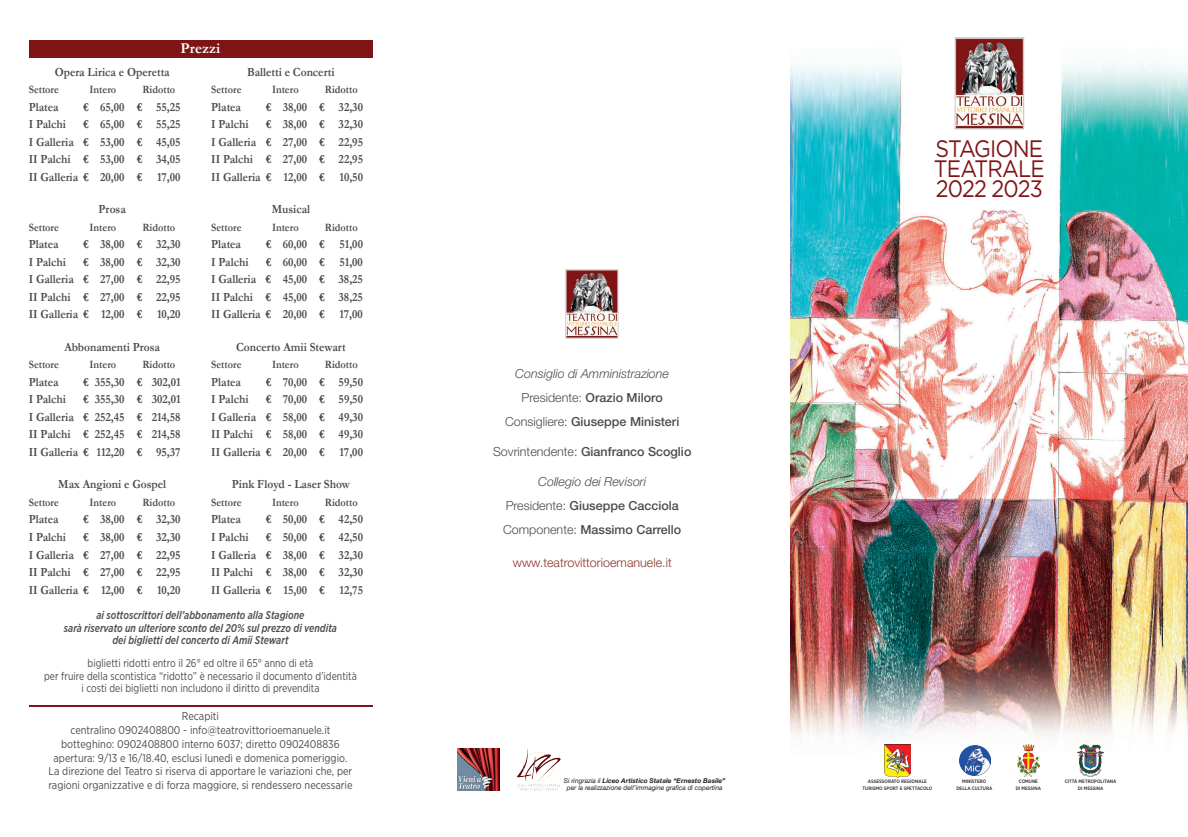
<style>
.page{position:relative;width:1188px;height:837px;background:#fff}
.page>*{position:absolute;margin:0;border:0;box-sizing:border-box;transform-origin:0 0}
.t1{font:23.75px/20px "Gotham";letter-spacing:-.04em;color:#7f1416;text-align:justify;scale:.9 1}
.t2{font:700 15px "Garamond";color:#fff}
.t3{font:700 12.5px/17.5px "Garamond";color:#4b4c4d;text-align:justify;scale:.91 1}
.t4{font:500 12.5px/24px "Helvetica Neue LT Pro";color:#4b4c4d;text-align:center}
.t5{font:12.5px "Helvetica Neue LT 46 Lt It";color:#4b4c4d}
.t6{font:300 12.5px "Helvetica Neue LT Pro";color:#8e3528}
.t7{font:11.25px/13.8px "Gotham Narrow";color:#4b4c4d;text-align:center;scale:.95 1}
.t8{font:11.25px/12.5px "Gotham Narrow";color:#4b4c4d;text-align:center;scale:.9 1}
.t9{font:700 11.25px "Garamond";color:#4b4c4d;scale:.91 1}
.t10{font:italic 500 11.25px/12.5px "Gotham Narrow";color:#4b4c4d;text-align:center;scale:.9 1}
.t11{font:italic 6.62px/7px "Helvetica Neue";color:#231f20;text-align:center}
.t12{font:500 4.88px/6.4px "Gotham Narrow";color:#231f20;text-align:center}
.s1{font-weight:300}
.s2{font-weight:700}
</style>
<div class="page">
<div style="left:29px;top:40px;width:343px;height:18px;background:#7f1416"></div>
<img style="left:565px;top:269px;width:53px;height:70px">
<img style="left:790px;top:37px;width:397px;height:741px">
<img style="left:883px;top:744px;width:27px;height:32px">
<img style="left:1017px;top:744px;width:21px;height:32px">
<img style="left:1077px;top:743px;width:26px;height:32px">
<img style="left:959px;top:744px;width:30px;height:31px">
<img style="left:953px;top:37px;width:71px;height:93px">
<hr style="left:29px;top:704px;width:343px;height:2px;background:#7f1416">
<img style="left:517px;top:748px;width:43px;height:33px">
<img style="left:457px;top:748px;width:42px;height:42px">
<p class="t2" style="left:180px;top:39px;width:41px">Prezzi</p>
<p class="t3" style="left:55px;top:63px;width:128px">Opera Lirica e Operetta</p>
<p class="t9" style="left:29px;top:83px;width:35px">Settore</p>
<p class="t9" style="left:90px;top:83px;width:31px">Intero</p>
<p class="t9" style="left:142px;top:83px;width:38px">Ridotto</p>
<p class="t3" style="left:29px;top:98px;width:34px">Platea</p>
<p class="t3" style="left:83px;top:98px;width:108px">€ 65,00 € 55,25</p>
<p class="t3" style="left:29px;top:115px;width:43px">I Palchi</p>
<p class="t3" style="left:29px;top:115px;width:168px;text-indent:55px">€ 65,00 € 55,25<br>I Galleria € 53,00 € 45,05<br>II Palchi € 53,00 € 34,05<br>II Galleria € 20,00 € 17,00</p>
<p class="t3" style="left:99px;top:200px;width:31px">Prosa</p>
<p class="t9" style="left:29px;top:220px;width:35px">Settore</p>
<p class="t9" style="left:90px;top:220px;width:31px">Intero</p>
<p class="t9" style="left:142px;top:220px;width:38px">Ridotto</p>
<p class="t3" style="left:29px;top:235px;width:34px">Platea</p>
<p class="t3" style="left:83px;top:235px;width:108px">€ 38,00 € 32,30</p>
<p class="t3" style="left:29px;top:253px;width:43px">I Palchi</p>
<p class="t3" style="left:29px;top:253px;width:168px;text-indent:55px">€ 38,00 € 32,30<br>I Galleria € 27,00 € 22,95<br>II Palchi € 27,00 € 22,95<br>II Galleria € 12,00 € 10,20</p>
<p class="t3" style="left:64px;top:338px;width:107px">Abbonamenti Prosa</p>
<p class="t9" style="left:29px;top:358px;width:35px">Settore</p>
<p class="t9" style="left:90px;top:358px;width:31px">Intero</p>
<p class="t9" style="left:142px;top:358px;width:38px">Ridotto</p>
<p class="t3" style="left:29px;top:373px;width:34px">Platea</p>
<p class="t3" style="left:83px;top:373px;width:108px">€ 355,30 € 302,01</p>
<p class="t3" style="left:29px;top:390px;width:43px">I Palchi</p>
<p class="t3" style="left:29px;top:390px;width:168px;text-indent:55px">€ 355,30 € 302,01<br>I Galleria € 252,45 € 214,58<br>II Palchi € 252,45 € 214,58<br>II Galleria € 112,20 € 95,37</p>
<p class="t3" style="left:58px;top:475px;width:120px">Max Angioni e Gospel</p>
<p class="t9" style="left:29px;top:495px;width:35px">Settore</p>
<p class="t9" style="left:90px;top:495px;width:31px">Intero</p>
<p class="t9" style="left:142px;top:495px;width:38px">Ridotto</p>
<p class="t3" style="left:29px;top:510px;width:34px">Platea</p>
<p class="t3" style="left:83px;top:510px;width:108px">€ 38,00 € 32,30</p>
<p class="t3" style="left:29px;top:528px;width:43px">I Palchi</p>
<p class="t3" style="left:29px;top:528px;width:168px;text-indent:55px">€ 38,00 € 32,30<br>I Galleria € 27,00 € 22,95<br>II Palchi € 27,00 € 22,95<br>II Galleria € 12,00 € 10,20</p>
<p class="t3" style="left:247px;top:63px;width:98px">Balletti e Concerti</p>
<p class="t9" style="left:211px;top:83px;width:35px">Settore</p>
<p class="t9" style="left:272px;top:83px;width:31px">Intero</p>
<p class="t9" style="left:325px;top:83px;width:38px">Ridotto</p>
<p class="t3" style="left:211px;top:98px;width:34px">Platea</p>
<p class="t3" style="left:266px;top:98px;width:108px">€ 38,00 € 32,30</p>
<p class="t3" style="left:211px;top:115px;width:43px">I Palchi</p>
<p class="t3" style="left:211px;top:115px;width:168px;text-indent:55px">€ 38,00 € 32,30<br>I Galleria € 27,00 € 22,95<br>II Palchi € 27,00 € 22,95<br>II Galleria € 12,00 € 10,50</p>
<p class="t3" style="left:271px;top:200px;width:44px">Musical</p>
<p class="t9" style="left:211px;top:220px;width:35px">Settore</p>
<p class="t9" style="left:272px;top:220px;width:31px">Intero</p>
<p class="t9" style="left:325px;top:220px;width:38px">Ridotto</p>
<p class="t3" style="left:211px;top:235px;width:34px">Platea</p>
<p class="t3" style="left:266px;top:235px;width:108px">€ 60,00 € 51,00</p>
<p class="t3" style="left:211px;top:253px;width:43px">I Palchi</p>
<p class="t3" style="left:211px;top:253px;width:168px;text-indent:55px">€ 60,00 € 51,00<br>I Galleria € 45,00 € 38,25<br>II Palchi € 45,00 € 38,25<br>II Galleria € 20,00 € 17,00</p>
<p class="t3" style="left:236px;top:338px;width:122px">Concerto Amii Stewart</p>
<p class="t9" style="left:211px;top:358px;width:35px">Settore</p>
<p class="t9" style="left:272px;top:358px;width:31px">Intero</p>
<p class="t9" style="left:325px;top:358px;width:38px">Ridotto</p>
<p class="t3" style="left:211px;top:373px;width:34px">Platea</p>
<p class="t3" style="left:266px;top:373px;width:108px">€ 70,00 € 59,50</p>
<p class="t3" style="left:211px;top:390px;width:43px">I Palchi</p>
<p class="t3" style="left:211px;top:390px;width:168px;text-indent:55px">€ 70,00 € 59,50<br>I Galleria € 58,00 € 49,30<br>II Palchi € 58,00 € 49,30<br>II Galleria € 20,00 € 17,00</p>
<p class="t3" style="left:232px;top:475px;width:131px">Pink Floyd - Laser Show</p>
<p class="t9" style="left:211px;top:495px;width:35px">Settore</p>
<p class="t9" style="left:272px;top:495px;width:31px">Intero</p>
<p class="t9" style="left:325px;top:495px;width:38px">Ridotto</p>
<p class="t3" style="left:211px;top:510px;width:34px">Platea</p>
<p class="t3" style="left:266px;top:510px;width:108px">€ 50,00 € 42,50</p>
<p class="t3" style="left:211px;top:528px;width:43px">I Palchi</p>
<p class="t3" style="left:211px;top:528px;width:168px;text-indent:55px">€ 50,00 € 42,50<br>I Galleria € 38,00 € 32,30<br>II Palchi € 38,00 € 32,30<br>II Galleria € 15,00 € 12,75</p>
<p class="t10" style="left:64px;top:608px;width:305px">ai sottoscrittori dell’abbonamento alla Stagione<br>sarà riservato un ulteriore sconto del 20% sul prezzo di vendita dei biglietti del concerto di Amii Stewart</p>
<p class="t8" style="left:44px;top:656px;width:349px">biglietti ridotti entro il 26° ed oltre il 65° anno di età<br>per fruire della scontistica “ridotto” è necessario il documento d’identità i costi dei biglietti non includono il diritto di prevendita</p>
<p class="t7" style="left:48px;top:709px;width:321px">Recapiti<br>centralino 0902408800 - info@teatrovittorioemanuele.it botteghino: 0902408800 interno 6037; diretto 0902408836 apertura: 9/13 e 16/18.40, esclusi lunedì e domenica pomeriggio.<br>La direzione del Teatro si riserva di apportare le variazioni che, per ragioni organizzative e di forza maggiore, si rendessero necessarie</p>
<p class="t5" style="left:515px;top:365px;width:155px">Consiglio di Amministrazione</p>
<p class="t4" style="left:505px;top:385px;width:176px"><span class="s1">Presidente:</span> Orazio Miloro<br><span class="s1">Consigliere:</span> Giuseppe Ministeri</p>
<p class="t4" style="left:493px;top:439px;width:200px"><span class="s1">Sovrintendente:</span> Gianfranco Scoglio</p>
<p class="t5" style="left:538px;top:474px;width:109px">Collegio dei Revisori</p>
<p class="t4" style="left:503px;top:493px;width:180px;text-align:left"><span class="s1">Presidente:</span> Giuseppe Cacciola<br><span class="s1">Componente:</span> Massimo Carrello</p>
<p class="t6" style="left:512px;top:554px;width:160px">www.teatrovittorioemanuele.it</p>
<p class="t11" style="left:563px;top:777px;width:163px">Si ringrazia il <span class="s2">Liceo Artistico Statale “Ernesto Basile” </span>per la realizzazione dell’immagine grafica di copertina</p>
<h1 class="t1" style="left:933px;top:138px;width:125px">STAGIONE TEATRALE 2022 2023</h1>
<p class="t12" style="left:862px;top:778px;width:71px">ASSESSORATO REGIONALE<br>TURISMO SPORT E SPETTACOLO</p>
<p class="t12" style="left:1015px;top:778px;width:27px">COMUNE<br>DI MESSINA</p>
<p class="t12" style="left:1064px;top:778px;width:53px">CITTÀ METROPOLITANA<br>DI MESSINA</p>
<p class="t12" style="left:956px;top:778px;width:38px">MINISTERO<br>DELLA CULTURA</p>
</div>
